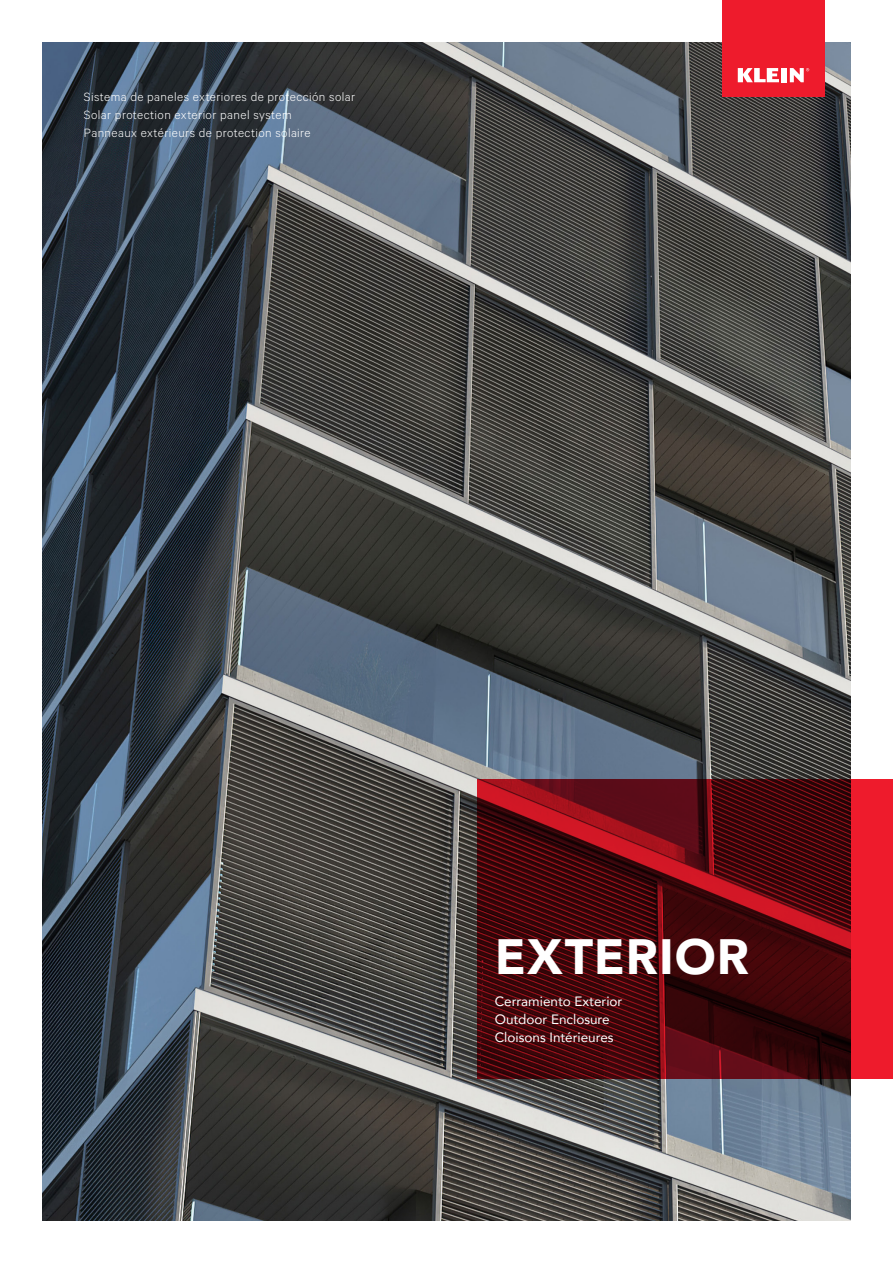
<style>
.page{position:relative;width:893px;height:1263px;background:#fff}
.page>*{position:absolute;margin:0;border:0;box-sizing:border-box;transform-origin:0 0}
.t1{font:900 49.5px "Avenir";letter-spacing:.02em;color:#fff}
.t2{font:300 13.5px "Calibre";letter-spacing:.03em;color:#fff}
.t3{font:13.5px "Avenir";color:#fff}
</style>
<div class="page">
<img style="left:43px;top:43px;width:807px;height:1177px">
<div style="left:722px;top:0;width:103px;height:96px;background:#ee1b2c"></div>
<svg style="left:738px;top:68px;width:41px;height:14px"></svg>
<div style="left:781px;top:68px;width:6px;height:14px;background:#fff"></div>
<svg style="left:790px;top:68px;width:19px;height:14px"></svg>
<svg style="left:477px;top:779px;width:416px;height:300px"></svg>
<p class="t2" style="left:84px;top:89px;width:273px">Sistema de paneles exteriores de protección solar</p>
<p class="t2" style="left:84px;top:107px;width:209px">Solar protection exterior panel system</p>
<p class="t2" style="left:84px;top:125px;width:228px">Panneaux extérieurs de protection solaire</p>
<p class="t1" style="left:495px;top:914px;width:256px">EXTERIOR</p>
<p class="t3" style="left:495px;top:990px;width:129px">Cerramiento Exterior</p>
<p class="t3" style="left:495px;top:1008px;width:116px">Outdoor Enclosure</p>
<p class="t3" style="left:495px;top:1026px;width:120px">Cloisons Intérieures</p>
</div>
